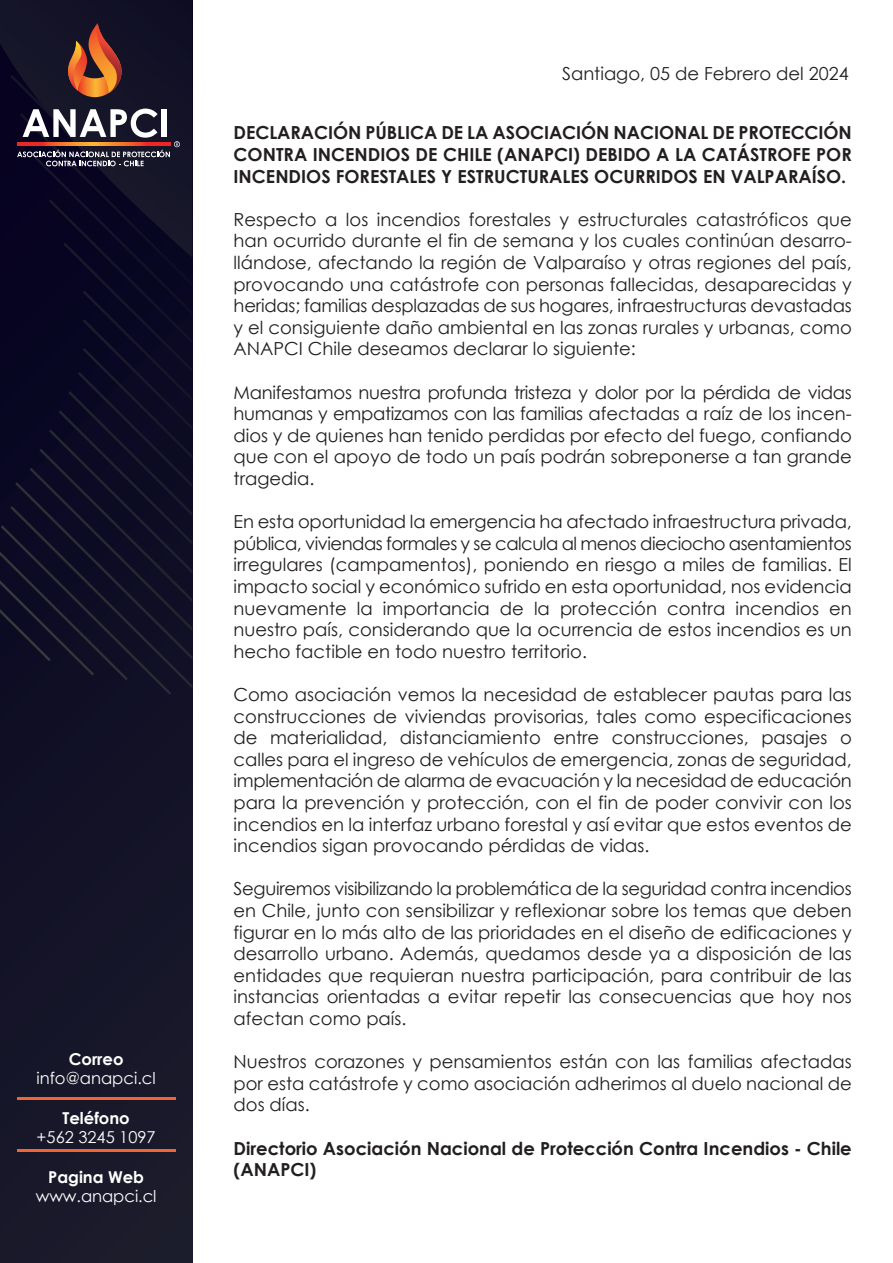
<style>
.page{position:relative;width:893px;height:1263px;background:#fff}
.page>*{position:absolute;margin:0;border:0;box-sizing:border-box;transform-origin:0 0}
.t1{font:18px/21.6px "Century Gothic";color:#231f20;text-align:justify}
.t2{font:700 18px/21.6px "Century Gothic";color:#231f20;text-align:justify}
.t3{font:16.35px "Century Gothic";color:#fff}
.t4{font:700 16.35px "Century Gothic";color:#fff}
</style>
<div class="page">
<div style="left:0;top:0;width:192px;height:1263px;background:#151528"></div>
<svg style="left:0;top:23px;width:192px;height:671px"></svg>
<hr style="left:17px;top:1098px;width:158px;height:2px;background:#f26432">
<hr style="left:17px;top:1150px;width:158px;height:2px;background:#f26432">
<p class="t4" style="left:69px;top:1046px;width:56px">Correo</p>
<p class="t3" style="left:36px;top:1067px;width:121px">info@anapci.cl</p>
<p class="t4" style="left:63px;top:1105px;width:69px">Teléfono</p>
<p class="t3" style="left:37px;top:1126px;width:121px">+562 3245 1097</p>
<p class="t4" style="left:48px;top:1164px;width:97px">Pagina Web</p>
<p class="t3" style="left:36px;top:1185px;width:122px">www.anapci.cl</p>
<p class="t1" style="left:562px;top:62px;width:288px">Santiago, 05 de Febrero del 2024</p>
<p class="t2" style="left:234px;top:121px;width:620px">DECLARACIÓN PÚBLICA DE LA ASOCIACIÓN NACIONAL DE PROTECCIÓN CONTRA INCENDIOS DE CHILE (ANAPCI) DEBIDO A LA CATÁSTROFE POR INCENDIOS FORESTALES Y ESTRUCTURALES OCURRIDOS EN VALPARAÍSO.</p>
<p class="t1" style="left:234px;top:208px;width:620px">Respecto a los incendios forestales y estructurales catastróficos que han ocurrido durante el fin de semana y los cuales continúan desarro&shy;llándose, afectando la región de Valparaíso y otras regiones del país, provocando una catástrofe con personas fallecidas, desaparecidas y heridas; familias desplazadas de sus hogares, infraestructuras devastadas y el consiguiente daño ambiental en las zonas rurales y urbanas, como ANAPCI Chile deseamos declarar lo siguiente:</p>
<p class="t1" style="left:234px;top:381px;width:620px">Manifestamos nuestra profunda tristeza y dolor por la pérdida de vidas humanas y empatizamos con las familias afectadas a raíz de los incen&shy;dios y de quienes han tenido perdidas por efecto del fuego, confiando que con el apoyo de todo un país podrán sobreponerse a tan grande tragedia.</p>
<p class="t1" style="left:234px;top:511px;width:620px">En esta oportunidad la emergencia ha afectado infraestructura privada, pública, viviendas formales y se calcula al menos dieciocho asentamientos irregulares (campamentos), poniendo en riesgo a miles de familias. El impacto social y económico sufrido en esta oportunidad, nos evidencia nuevamente la importancia de la protección contra incendios en nuestro país, considerando que la ocurrencia de estos incendios es un hecho factible en todo nuestro territorio.</p>
<p class="t1" style="left:234px;top:683px;width:620px">Como asociación vemos la necesidad de establecer pautas para las construcciones de viviendas provisorias, tales como especificaciones de materialidad, distanciamiento entre construcciones, pasajes o calles para el ingreso de vehículos de emergencia, zonas de seguridad, implementación de alarma de evacuación y la necesidad de educación para la prevención y protección, con el fin de poder convivir con los incendios en la interfaz urbano forestal y así evitar que estos eventos de incendios sigan provocando pérdidas de vidas.</p>
<p class="t1" style="left:234px;top:878px;width:620px">Seguiremos visibilizando la problemática de la seguridad contra incendios en Chile, junto con sensibilizar y reflexionar sobre los temas que deben figurar en lo más alto de las prioridades en el diseño de edificaciones y desarrollo urbano. Además, quedamos desde ya a disposición de las entidades que requieran nuestra participación, para contribuir de las instancias orientadas a evitar repetir las consecuencias que hoy nos afectan como país.</p>
<p class="t1" style="left:234px;top:1051px;width:620px">Nuestros corazones y pensamientos están con las familias afectadas por esta catástrofe y como asociación adherimos al duelo nacional de dos días.</p>
<p class="t2" style="left:234px;top:1136px;width:620px">Directorio Asociación Nacional de Protección Contra Incendios - Chile (ANAPCI)</p>
</div>
